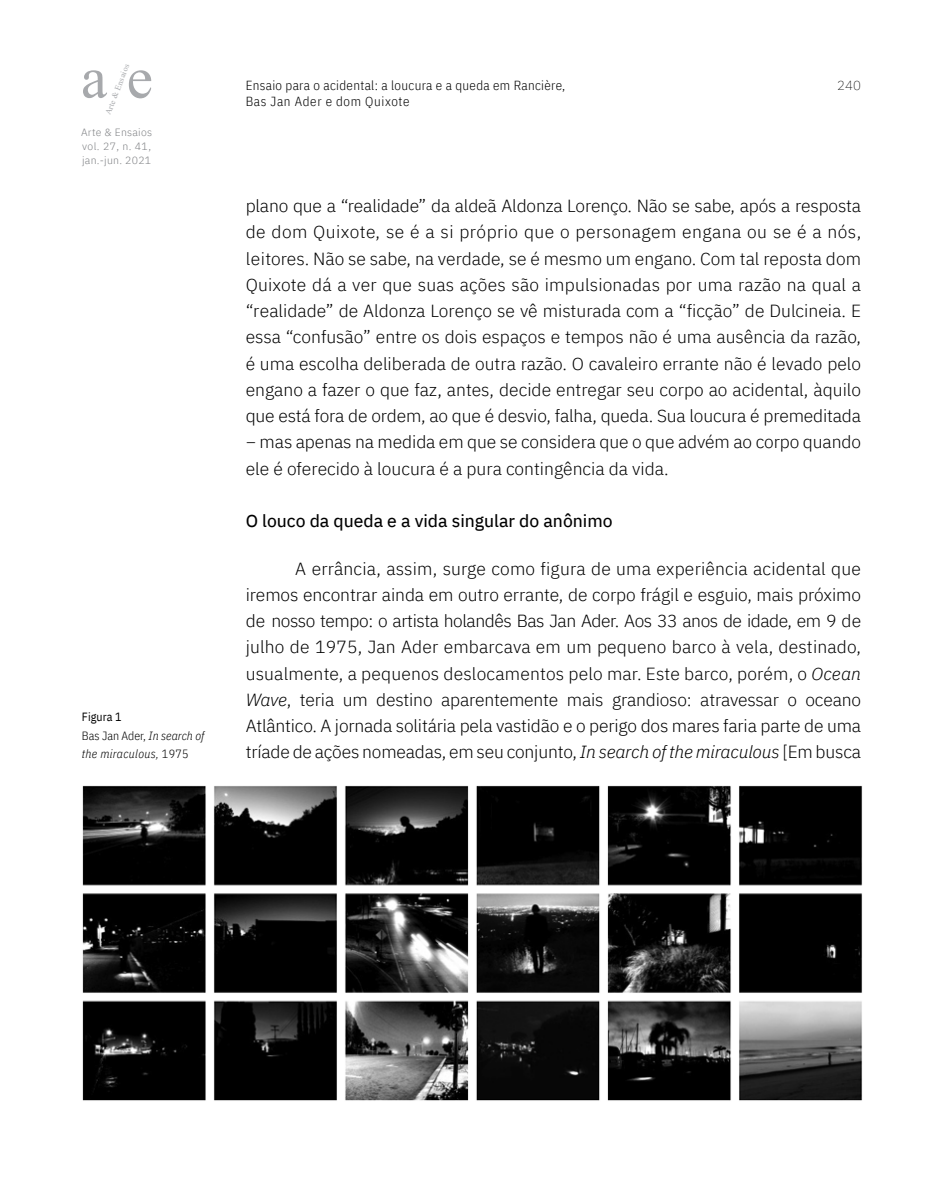
<style>
.page{position:relative;width:943px;height:1191px;background:#fff}
.page>*{position:absolute;margin:0;border:0;box-sizing:border-box;transform-origin:0 0}
.t1{font:59.15px "Times New Roman";color:#a7a9ac}
.t2{font:300 17.5px/26.2px "IBM Plex Sans";letter-spacing:-.005em;color:#000;text-align:justify}
.t3{font:17.5px "IBM Plex Sans Text";color:#000}
.t4{font:300 13.12px/16.6px "IBM Plex Sans Cond";letter-spacing:.025em;color:#000}
.t5{font:200 13.12px "IBM Plex Sans";color:#000}
.t6{font:italic 300 11.9px/18.4px "IBM Plex Sans Cond";letter-spacing:.025em;color:#000}
.t7{font:300 10.5px/14px "IBM Plex Sans";letter-spacing:.025em;color:#808285;text-align:justify}
.t8{font:8.4px "Times New Roman";color:#a7a9ac}
.s1{font-weight:400;font-style:normal}
.s2{font-style:normal}
.s3{font-style:italic}
</style>
<div class="page">
<img style="left:82px;top:785px;width:780px;height:316px">
<p class="t8" style="left:102px;top:112px;width:55px;rotate:-69deg">Arte &amp; Ensaios</p>
<p class="t7" style="left:81px;top:125px;width:72px">Arte &amp; Ensaios vol. 27, n. 41, jan.-jun. 2021</p>
<h1 class="t1" style="left:81px;top:36px;width:73px">a e</h1>
<p class="t5" style="left:837px;top:75px;width:25px">240</p>
<p class="t4" style="left:246px;top:76px;width:321px">Ensaio para o acidental: a loucura e a queda em Rancière,<br>Bas Jan Ader e dom Quixote</p>
<p class="t6" style="left:82px;top:707px;width:124px"><span class="s1">Figura 1<br></span><span class="s2">Bas Jan Ader,</span> In search of the miraculous, <span class="s2">1975</span></p>
<p class="t2" style="left:246px;top:191px;width:617px">plano que a “realidade” da aldeã Aldonza Lorenço. Não se sabe, após a resposta de dom Quixote, se é a si próprio que o personagem engana ou se é a nós, leitores. Não se sabe, na verdade, se é mesmo um engano. Com tal reposta dom Quixote dá a ver que suas ações são impulsionadas por uma razão na qual a “realidade” de Aldonza Lorenço se vê misturada com a “ficção” de Dulcineia. E essa “confusão” entre os dois espaços e tempos não é uma ausência da razão, é uma escolha deliberada de outra razão. O cavaleiro errante não é levado pelo engano a fazer o que faz, antes, decide entregar seu corpo ao acidental, àquilo que está fora de ordem, ao que é desvio, falha, queda. Sua loucura é premeditada − mas apenas na medida em que se considera que o que advém ao corpo quando ele é oferecido à loucura é a pura contingência da vida.</p>
<p class="t3" style="left:246px;top:507px;width:368px">O louco da queda e a vida singular do anônimo</p>
<p class="t2" style="left:246px;top:554px;width:617px;text-indent:50px">A errância, assim, surge como figura de uma experiência acidental que iremos encontrar ainda em outro errante, de corpo frágil e esguio, mais próximo de nosso tempo: o artista holandês Bas Jan Ader. Aos 33 anos de idade, em 9 de julho de 1975, Jan Ader embarcava em um pequeno barco à vela, destinado, usualmente, a pequenos deslocamentos pelo mar. Este barco, porém, o <span class="s3">Ocean Wave</span>, teria um destino aparentemente mais grandioso: atravessar o oceano Atlântico. A jornada solitária pela vastidão e o perigo dos mares faria parte de uma tríade de ações nomeadas, em seu conjunto, <span class="s3">In search of the miraculous</span> [Em busca</p>
</div>
